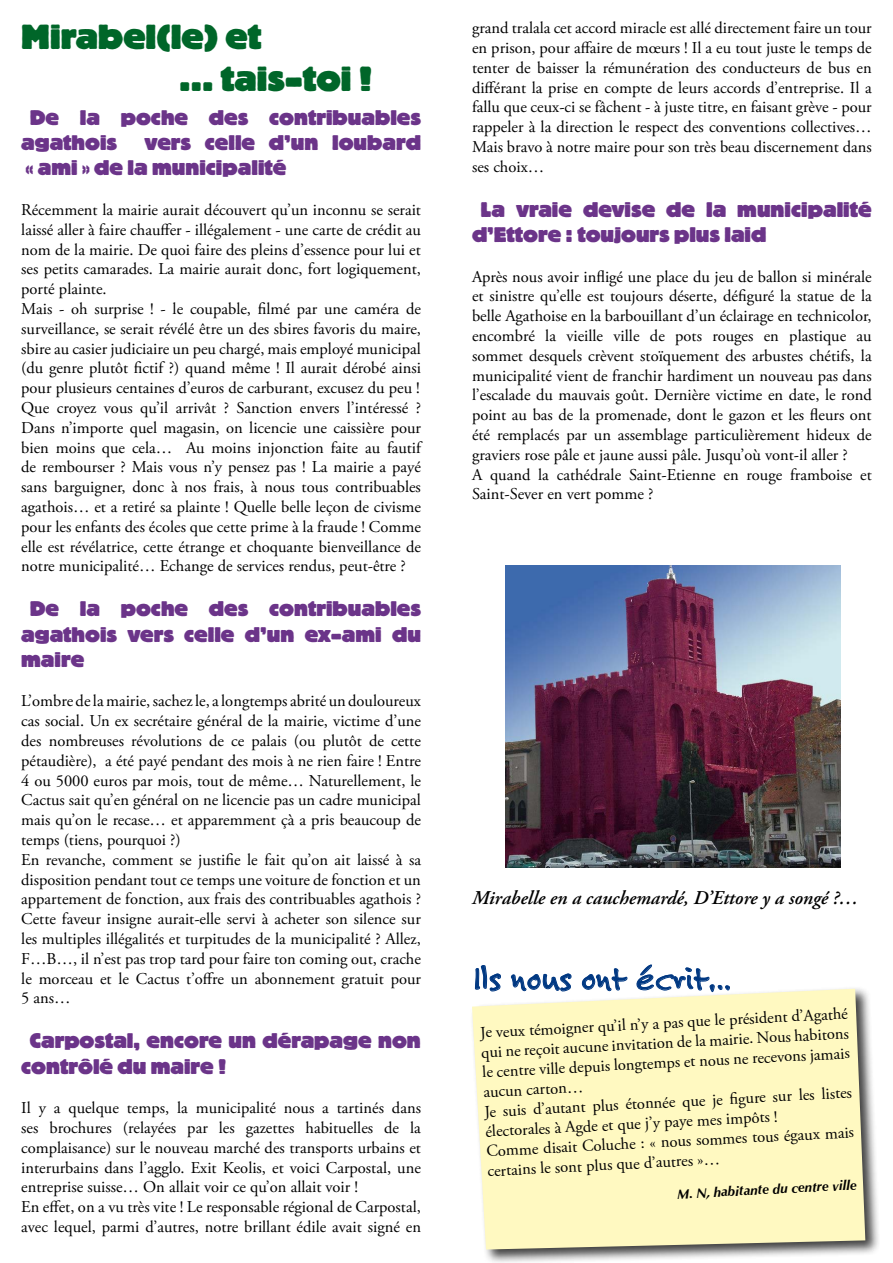
<style>
.page{position:relative;width:893px;height:1263px;background:#fff}
.page>*{position:absolute;margin:0;border:0;box-sizing:border-box;transform-origin:0 0}
.t1{font:36px "Felt Tip Roman";color:#003882}
.t2{font:800 34.5px/41.4px "Block BE";color:#006629}
.t3{font:800 21px/25.2px "Block BE";color:#6b3489}
.t4{font:italic 600 19.5px "Adobe Garamond Pro";color:#000}
.t5{font:16.5px/19.8px "Adobe Garamond Pro";color:#000}
.t6{font:italic 700 13.5px "Optima";color:#000}
</style>
<div class="page">
<div style="left:469px;top:985px;width:411px;height:278px;background:#000;opacity:.75"></div>
<div style="left:472px;top:989px;width:393px;height:260px;background:#fff9c1"></div>
<svg style="left:475px;top:965px;width:26px;height:112px"></svg>
<svg style="left:511px;top:973px;width:61px;height:51px"></svg>
<svg style="left:582px;top:968px;width:46px;height:56px"></svg>
<svg style="left:637px;top:964px;width:73px;height:54px"></svg>
<svg style="left:718px;top:985px;width:12px;height:5px"></svg>
<div style="left:709px;top:984px;width:6px;height:8px;border:1px solid #003882;border-radius:2px"></div>
<img style="left:505px;top:566px;width:335px;height:301px">
<h2 class="t2" style="left:179px;top:16px;width:195px;text-indent:-158px">Mirabel(le) et<br>… tais-toi !</h2>
<p class="t3" style="left:21px;top:105px;width:401px;text-indent:9px">De la poche des contribuables agathois</p>
<p class="t3" style="left:26px;top:130px;width:397px;text-indent:119px">vers celle d’un loubard « ami » de la municipalité</p>
<p class="t5" style="left:21px;top:200px;width:401px">Récemment la mairie aurait découvert qu’un inconnu se serait laissé aller à faire chauffer - illégalement - une carte de crédit au nom de la mairie. De quoi faire des pleins d’essence pour lui et ses petits camarades. La mairie aurait donc, fort logiquement, porté plainte.<br>Mais - oh surprise ! - le coupable, filmé par une caméra de surveillance, se serait révélé être un des sbires favoris du maire, sbire au casier judiciaire un peu chargé, mais employé municipal (du genre plutôt fictif ?) quand même ! Il aurait dérobé ainsi pour plusieurs centaines d’euros de carburant, excusez du peu !<br>Que croyez vous qu’il arrivât ? Sanction envers l’intéressé ?<br>Dans n’importe quel magasin, on licencie une caissière pour bien moins que cela… Au moins injonction faite au fautif de rembourser ? Mais vous n’y pensez pas ! La mairie a payé sans barguigner, donc à nos frais, à nous tous contribuables agathois… et a retiré sa plainte ! Quelle belle leçon de civisme pour les enfants des écoles que cette prime à la fraude ! Comme elle est révélatrice, cette étrange et choquante bienveillance de notre municipalité… Echange de services rendus, peut-être ?</p>
<p class="t3" style="left:21px;top:596px;width:401px;text-align:justify;text-indent:9px">De la poche des contribuables agathois vers celle d’un ex-ami du maire</p>
<p class="t5" style="left:21px;top:692px;width:401px">L’ombre de la mairie, sachez le, a longtemps abrité un douloureux cas social. Un ex secrétaire général de la mairie, victime d’une des nombreuses révolutions de ce palais (ou plutôt de cette pétaudière), a été payé pendant des mois à ne rien faire ! Entre 4 ou 5000 euros par mois, tout de même… Naturellement, le Cactus sait qu’en général on ne licencie pas un cadre municipal mais qu’on le recase… et apparemment çà a pris beaucoup de temps (tiens, pourquoi ?)<br>En revanche, comment se justifie le fait qu’on ait laissé à sa disposition pendant tout ce temps une voiture de fonction et un appartement de fonction, aux frais des contribuables agathois ?<br>Cette faveur insigne aurait-elle servi à acheter son silence sur les multiples illégalités et turpitudes de la municipalité ? Allez, F…B…, il n’est pas trop tard pour faire ton coming out, crache le morceau et le Cactus t’offre un abonnement gratuit pour 5 ans…</p>
<p class="t3" style="left:21px;top:1028px;width:401px;text-indent:9px">Carpostal, encore un dérapage non contrôlé du maire !</p>
<p class="t5" style="left:21px;top:1099px;width:401px">Il y a quelque temps, la municipalité nous a tartinés dans ses brochures (relayées par les gazettes habituelles de la complaisance) sur le nouveau marché des transports urbains et interurbains dans l’agglo. Exit Keolis, et voici Carpostal, une entreprise suisse… On allait voir ce qu’on allait voir !<br>En effet, on a vu très vite ! Le responsable régional de Carpostal, avec lequel, parmi d’autres, notre brillant édile avait signé en</p>
<p class="t5" style="left:472px;top:19px;width:401px;text-align:justify">grand tralala cet accord miracle est allé directement faire un tour en prison, pour affaire de mœurs ! Il a eu tout juste le temps de tenter de baisser la rémunération des conducteurs de bus en différant la prise en compte de leurs accords d’entreprise. Il a fallu que ceux-ci se fâchent - à juste titre, en faisant grève - pour rappeler à la direction le respect des conventions collectives… Mais bravo à notre maire pour son très beau discernement dans ses choix…</p>
<p class="t3" style="left:472px;top:197px;width:401px;text-indent:9px">La vraie devise de la municipalité d’Ettore : toujours plus laid</p>
<p class="t5" style="left:472px;top:267px;width:401px">Après nous avoir infligé une place du jeu de ballon si minérale et sinistre qu’elle est toujours déserte, défiguré la statue de la belle Agathoise en la barbouillant d’un éclairage en technicolor, encombré la vieille ville de pots rouges en plastique au sommet desquels crèvent stoïquement des arbustes chétifs, la municipalité vient de franchir hardiment un nouveau pas dans l’escalade du mauvais goût. Dernière victime en date, le rond point au bas de la promenade, dont le gazon et les fleurs ont été remplacés par un assemblage particulièrement hideux de graviers rose pâle et jaune aussi pâle. Jusqu’où vont-il aller ?<br>A quand la cathédrale Saint-Etienne en rouge framboise et Saint-Sever en vert pomme ?</p>
<p class="t4" style="left:472px;top:886px;width:388px">Mirabelle en a cauchemardé, D’Ettore y a songé ?…</p>
<h1 class="t1" style="left:473px;top:957px;width:260px">Ils nous ont écrit…</h1>
<p class="t5" style="left:480px;top:1023px;width:370px;rotate:-3deg">Je veux témoigner qu’il n’y a pas que le président d’Agathé qui ne reçoit aucune invitation de la mairie. Nous habitons le centre ville depuis longtemps et nous ne recevons jamais aucun carton…<br>Je suis d’autant plus étonnée que je fi gure sur les listes électorales à Agde et que j’y paye mes impôts !<br>Comme disait Coluche : « nous sommes tous égaux mais certains le sont plus que d’autres »…</p>
<p class="t6" style="left:677px;top:1186px;width:181px;rotate:-3deg">M. N, habitante du centre ville</p>
</div>
